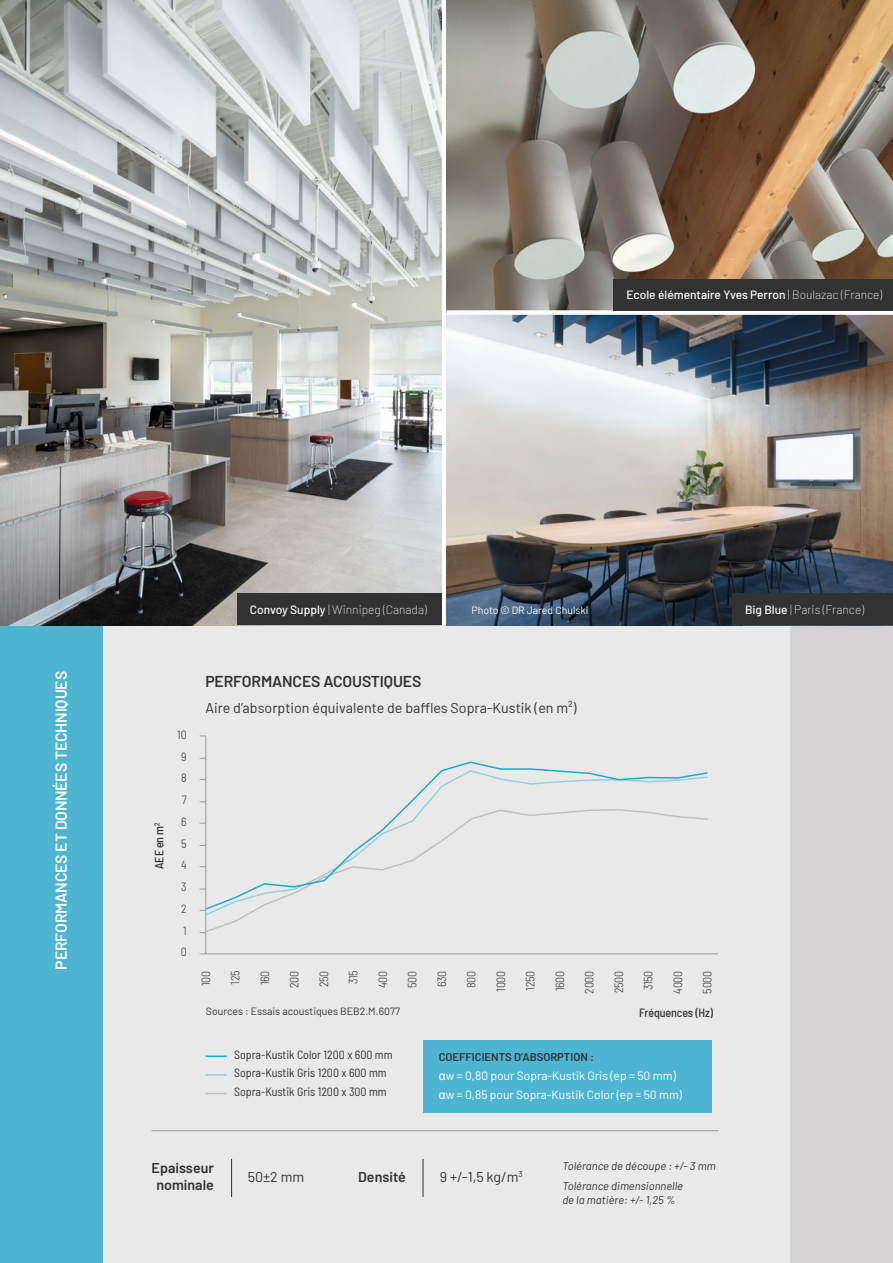
<style>
.page{position:relative;width:893px;height:1263px;background:#fff}
.page>*{position:absolute;margin:0;border:0;box-sizing:border-box;transform-origin:0 0}
.t1{font:600 15.75px "Barlow";letter-spacing:-.01em;color:#fff}
.t2{font:600 15.75px "Barlow";letter-spacing:-.01em;color:#333232}
.t3{font:14.25px "Barlow";color:#333232}
.t4{font:600 14.25px/17.1px "Barlow";color:#333232;text-align:center}
.t5{font:semi-condensed 12px "Barlow";color:#333232}
.t6{font:300 semi-condensed 12px "Barlow";letter-spacing:-.01em;color:#333232}
.t7{font:12px "Barlow";color:#fff}
.t8{font:200 12px "Barlow";color:#fff}
.t9{font:500 12px "Barlow";color:#fff}
.Body_Text{font:500 semi-condensed 12px "Barlow";letter-spacing:-.01em;color:#333232}
.t10{font:italic 11.25px/14.2px "Barlow";color:#333232}
.t11{font:600 11.25px "Barlow";color:#333232}
.t12{font:10.5px "Barlow";color:#333232}
.t13{font:10.5px "Barlow";color:#fff}
.s1{font-weight:200}
.s2{font-weight:500}
.s3{font-family:"Arial"}
</style>
<div class="page">
<div style="left:102px;top:625px;width:689px;height:638px;background:#eae9ea"></div>
<div style="left:0;top:625px;width:102px;height:638px;background:#4db5d1"></div>
<div style="left:791px;top:625px;width:102px;height:638px;background:#d5d3d4"></div>
<hr style="left:231px;top:1159px;width:1px;height:38px;background:#333232">
<hr style="left:423px;top:1159px;width:1px;height:38px;background:#333232">
<hr style="left:152px;top:1130px;width:567px;height:1px;background:#9a999a">
<hr style="left:200px;top:954px;width:518px;height:1px;background:#9a999a">
<hr style="left:205px;top:736px;width:1px;height:218px;background:#9a999a">
<svg style="left:204px;top:761px;width:504px;height:150px"></svg>
<img style="left:446px;top:0;width:447px;height:625px">
<img style="left:0;top:0;width:441px;height:625px">
<div style="left:446px;top:310px;width:447px;height:5px;background:#fff"></div>
<div style="left:237px;top:593px;width:204px;height:32px;background:#333232"></div>
<div style="left:732px;top:593px;width:161px;height:32px;background:#333232"></div>
<div style="left:614px;top:279px;width:279px;height:31px;background:#333232"></div>
<hr style="left:206px;top:1055px;width:21px;height:2px;background:#1aadcc">
<hr style="left:206px;top:1074px;width:21px;height:2px;background:#99cee1">
<svg style="left:206px;top:1093px;width:21px;height:1px"></svg>
<div style="left:423px;top:1041px;width:289px;height:72px;background:#4db5d1"></div>
<p class="t9" style="left:626px;top:286px;width:257px">Ecole élémentaire Yves Perron <span class="s1">| Boulazac (France)</span></p>
<p class="t1" style="left:50px;top:969px;width:300px;rotate:-90deg">PERFORMANCES ET DONNÉES TECHNIQUES</p>
<p class="t8" style="left:250px;top:601px;width:178px"><span class="s2">Convoy Supply</span> | Winnipeg (Canada)</p>
<p class="t8" style="left:745px;top:601px;width:120px"><span class="s2">Big Blue</span> | Paris (France)</p>
<p class="t13" style="left:472px;top:602px;width:118px">Photo © DR Jared Chulski</p>
<p class="Body_Text" style="left:151px;top:869px;width:48px;rotate:-90deg">AEE en m<sup>2</sup></p>
<p class="t6" style="left:177px;top:726px;width:11px">10</p>
<p class="t6" style="left:181px;top:748px;width:7px">9</p>
<p class="t6" style="left:181px;top:769px;width:7px">8</p>
<p class="t6" style="left:182px;top:791px;width:6px">7</p>
<p class="t6" style="left:181px;top:813px;width:7px">6</p>
<p class="t6" style="left:181px;top:835px;width:7px">5</p>
<p class="t6" style="left:181px;top:856px;width:7px">4</p>
<p class="t6" style="left:181px;top:878px;width:7px">3</p>
<p class="t6" style="left:181px;top:900px;width:7px">2</p>
<p class="t6" style="left:183px;top:922px;width:5px">1</p>
<p class="t6" style="left:181px;top:943px;width:8px">0</p>
<p class="t2" style="left:205px;top:670px;width:217px">PERFORMANCES ACOUSTIQUES</p>
<p class="t3" style="left:205px;top:697px;width:373px">Aire d’absorption équivalente de baffles Sopra-Kustik (en m²)</p>
<p class="t6" style="left:197px;top:986px;width:17px;rotate:-90deg">100</p>
<p class="t6" style="left:227px;top:985px;width:16px;rotate:-90deg">125</p>
<p class="t6" style="left:256px;top:985px;width:16px;rotate:-90deg">160</p>
<p class="t6" style="left:286px;top:988px;width:19px;rotate:-90deg">200</p>
<p class="t6" style="left:315px;top:987px;width:18px;rotate:-90deg">250</p>
<p class="t6" style="left:345px;top:984px;width:15px;rotate:-90deg">315</p>
<p class="t6" style="left:374px;top:988px;width:19px;rotate:-90deg">400</p>
<p class="t6" style="left:404px;top:988px;width:19px;rotate:-90deg">500</p>
<p class="t6" style="left:433px;top:987px;width:18px;rotate:-90deg">630</p>
<p class="t6" style="left:463px;top:988px;width:19px;rotate:-90deg">800</p>
<p class="t6" style="left:492px;top:992px;width:23px;rotate:-90deg">1000</p>
<p class="t6" style="left:522px;top:991px;width:22px;rotate:-90deg">1250</p>
<p class="t6" style="left:551px;top:991px;width:22px;rotate:-90deg">1600</p>
<p class="t6" style="left:581px;top:994px;width:25px;rotate:-90deg">2000</p>
<p class="t6" style="left:610px;top:993px;width:24px;rotate:-90deg">2500</p>
<p class="t6" style="left:640px;top:990px;width:21px;rotate:-90deg">3150</p>
<p class="t6" style="left:669px;top:994px;width:25px;rotate:-90deg">4000</p>
<p class="t6" style="left:699px;top:994px;width:25px;rotate:-90deg">5000</p>
<p class="t12" style="left:206px;top:1004px;width:196px">Sources : Essais acoustiques BEB2.M.6077</p>
<p class="t5" style="left:234px;top:1045px;width:160px">Sopra-Kustik Color 1200 x 600 mm</p>
<p class="t5" style="left:234px;top:1064px;width:154px">Sopra-Kustik Gris 1200 x 600 mm</p>
<p class="t5" style="left:234px;top:1083px;width:154px">Sopra-Kustik Gris 1200 x 300 mm</p>
<p class="Body_Text" style="left:639px;top:1004px;width:76px">Fréquences (Hz)</p>
<p class="t11" style="left:439px;top:1049px;width:157px">COEFFICIENTS D’ABSORPTION :</p>
<p class="t7" style="left:439px;top:1067px;width:239px"><span class="s3">α</span>w = 0,80 pour Sopra-Kustik Gris (ep = 50 mm)</p>
<p class="t7" style="left:439px;top:1086px;width:245px"><span class="s3">α</span>w = 0,85 pour Sopra-Kustik Color (ep = 50 mm)</p>
<p class="t4" style="left:152px;top:1158px;width:64px">Epaisseur nominale</p>
<p class="t3" style="left:248px;top:1167px;width:58px">50±2 mm</p>
<p class="t4" style="left:358px;top:1167px;width:49px">Densité</p>
<p class="t3" style="left:440px;top:1167px;width:84px">9 +/-1,5 kg/m<sup>3</sup></p>
<p class="t10" style="left:562px;top:1158px;width:155px">Tolérance de découpe : +/- 3 mm</p>
<p class="t10" style="left:562px;top:1177px;width:122px">Tolérance dimensionnelle de la matière: +/- 1,25 %</p>
</div>
